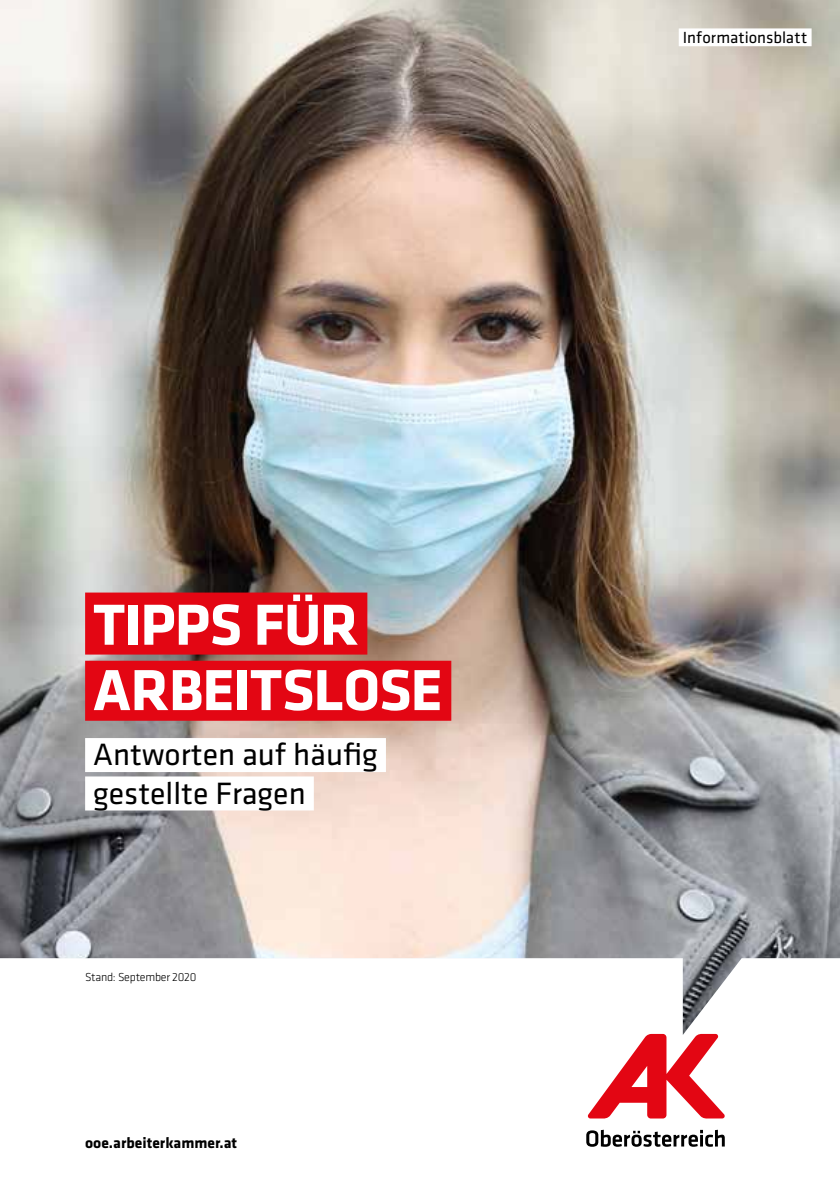
<style>
.page{position:relative;width:840px;height:1191px;background:#fff}
.page>*{position:absolute;margin:0;border:0;box-sizing:border-box;transform-origin:0 0}
.t1{font:700 60px/65.4px "Klavika Basic";letter-spacing:-.01em;color:#fff}
.t2{font:32px/38.4px "Klavika Basic";color:#000}
.t3{font:16.8px "Klavika Basic";color:#000}
.t4{font:700 15.6px "Klavika Basic";color:#000}
.t5{font:300 12px "Klavika Basic";letter-spacing:-.02em;color:#000}
</style>
<div class="page">
<svg style="left:587px;top:1035px;width:138px;height:83px"></svg>
<svg style="left:586px;top:1129px;width:138px;height:17px"></svg>
<img style="left:0;top:0;width:839px;height:1035px">
<div style="left:85px;top:592px;width:282px;height:62px;background:#e30613"></div>
<div style="left:85px;top:660px;width:366px;height:60px;background:#e30613"></div>
<div style="left:85px;top:738px;width:301px;height:34px;background:#fff"></div>
<div style="left:85px;top:776px;width:228px;height:34px;background:#fff"></div>
<div style="left:678px;top:28px;width:133px;height:18px;background:#fff"></div>
<h1 class="t1" style="left:93px;top:589px;width:351px">TIPPS FÜR<br>ARBEITSLOSE</h1>
<p class="t2" style="left:93px;top:734px;width:286px">Antworten auf häufig gestellte Fragen</p>
<p class="t5" style="left:85px;top:970px;width:113px">Stand: September 2020</p>
<p class="t4" style="left:85px;top:1131px;width:153px">ooe.arbeiterkammer.at</p>
<p class="t3" style="left:682px;top:27px;width:126px">Informationsblatt</p>
</div>
